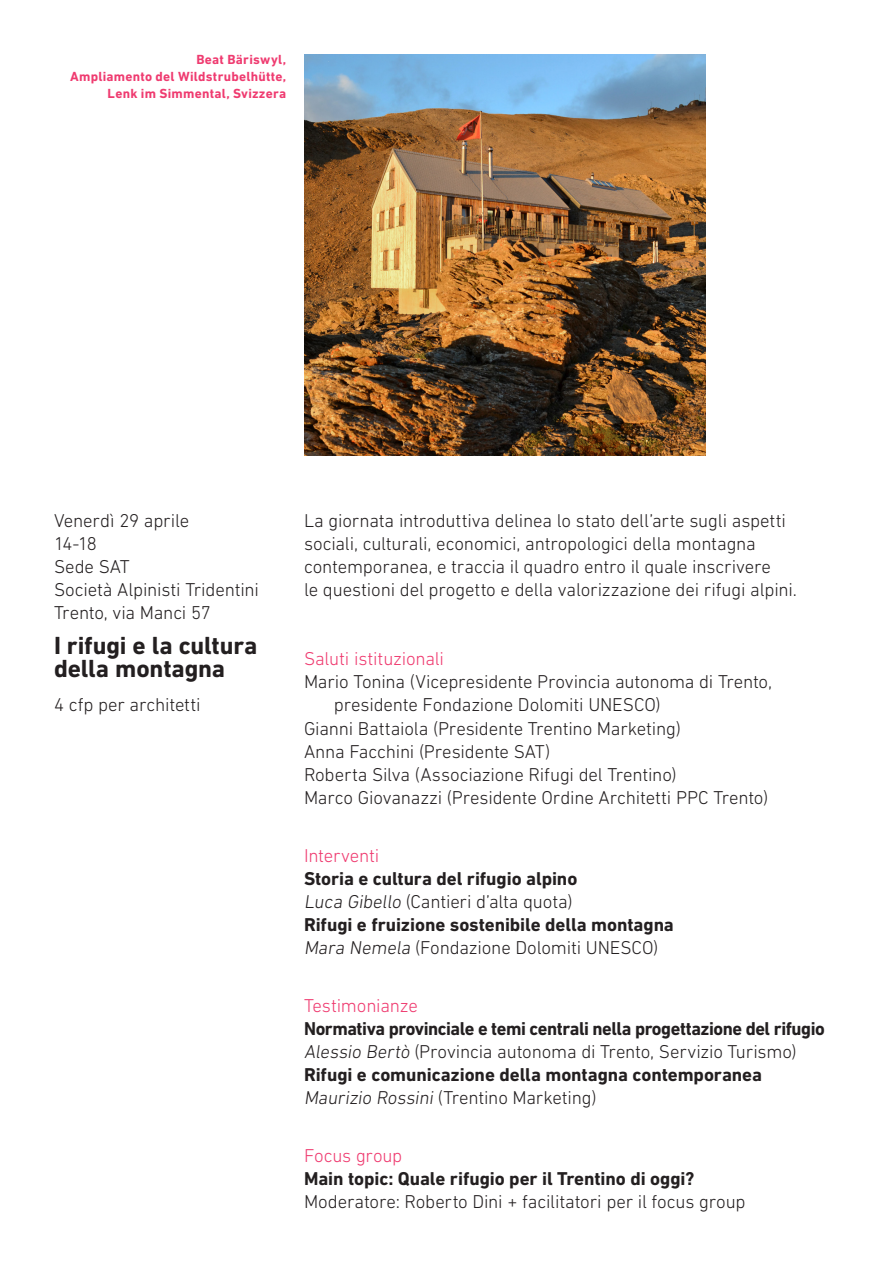
<style>
.page{position:relative;width:893px;height:1263px;background:#fff}
.page>*{position:absolute;margin:0;border:0;box-sizing:border-box;transform-origin:0 0}
.Stile_di_paragrafo_1{font:700 25.2px "DIN Next LT Pro";letter-spacing:-.005em;color:#231f20}
.testo{font:300 18.9px/23.1px "DIN Next LT Pro";letter-spacing:-.01em;color:#231f20}
.titolo_intervento{font:700 18.9px "DIN Next LT Pro";letter-spacing:-.005em;color:#231f20}
.Stile_di_paragrafo_1-2{font:300 18.9px "DIN Next LT Pro";letter-spacing:-.01em;color:#231f20}
.titolo_intervento-2{font:700 18.9px "DIN Next LT Pro";letter-spacing:-.025em;color:#231f20}
.Stile_di_paragrafo_2{font:300 18.9px "DIN Next LT Pro";letter-spacing:-.01em;color:#ef3b70}
.t1{font:700 13.5px/16.8px "DIN Next LT Pro";letter-spacing:.02em;color:#ef3b70;text-align:right}
</style>
<div class="page">
<img style="left:304px;top:54px;width:402px;height:402px">
<p class="t1" style="left:196px;top:51px;width:91px">Beat Bäriswyl,</p>
<p class="t1" style="left:70px;top:68px;width:218px">Ampliamento del Wildstrubelhütte,<br>Lenk im Simmental, Svizzera</p>
<p class="Stile_di_paragrafo_1-2" style="left:54px;top:509px;width:137px">Venerdì 29 aprile</p>
<p class="Stile_di_paragrafo_1-2" style="left:54px;top:532px;width:44px">14-18</p>
<p class="Stile_di_paragrafo_1-2" style="left:54px;top:555px;width:77px">Sede SAT</p>
<p class="Stile_di_paragrafo_1-2" style="left:54px;top:579px;width:207px">Società Alpinisti Tridentini</p>
<p class="Stile_di_paragrafo_1-2" style="left:54px;top:602px;width:158px">Trento, via Manci 57</p>
<p class="Stile_di_paragrafo_1" style="left:54px;top:630px;width:205px">I rifugi e la cultura</p>
<p class="Stile_di_paragrafo_1" style="left:54px;top:653px;width:173px">della montagna</p>
<p class="Stile_di_paragrafo_1-2" style="left:54px;top:694px;width:148px">4 cfp per architetti</p>
<p class="testo" style="left:304px;top:508px;width:483px">La giornata introduttiva delinea lo stato dell’arte sugli aspetti sociali, culturali, economici, antropologici della montagna contemporanea, e traccia il quadro entro il quale inscrivere</p>
<p class="testo" style="left:304px;top:578px;width:494px">le questioni del progetto e della valorizzazione dei rifugi alpini.</p>
<p class="Stile_di_paragrafo_2" style="left:304px;top:648px;width:142px">Saluti istituzionali</p>
<p class="testo" style="left:304px;top:670px;width:470px">Mario Tonina (Vicepresidente Provincia autonoma di Trento,</p>
<p class="testo" style="left:334px;top:693px;width:328px">presidente Fondazione Dolomiti UNESCO)</p>
<p class="testo" style="left:304px;top:716px;width:379px">Gianni Battaiola (Presidente Trentino Marketing)</p>
<p class="testo" style="left:304px;top:739px;width:248px">Anna Facchini (Presidente SAT)</p>
<p class="testo" style="left:304px;top:762px;width:374px">Roberta Silva (Associazione Rifugi del Trentino)</p>
<p class="testo" style="left:304px;top:786px;width:466px">Marco Giovanazzi (Presidente Ordine Architetti PPC Trento)</p>
<p class="Stile_di_paragrafo_2" style="left:304px;top:844px;width:77px">Interventi</p>
<p class="titolo_intervento" style="left:304px;top:867px;width:275px">Storia e cultura del rifugio alpino</p>
<p class="testo" style="left:304px;top:890px;width:270px">Luca Gibello (Cantieri d’alta quota)</p>
<p class="titolo_intervento" style="left:304px;top:913px;width:371px">Rifugi e fruizione sostenibile della montagna</p>
<p class="testo" style="left:304px;top:936px;width:356px">Mara Nemela (Fondazione Dolomiti UNESCO)</p>
<p class="Stile_di_paragrafo_2" style="left:304px;top:994px;width:115px">Testimonianze</p>
<p class="titolo_intervento-2" style="left:304px;top:1017px;width:522px">Normativa provinciale e temi centrali nella progettazione del rifugio</p>
<p class="testo" style="left:304px;top:1040px;width:494px">Alessio Bertò (Provincia autonoma di Trento, Servizio Turismo)</p>
<p class="titolo_intervento" style="left:304px;top:1063px;width:460px">Rifugi e comunicazione della montagna contemporanea</p>
<p class="testo" style="left:304px;top:1086px;width:294px">Maurizio Rossini (Trentino Marketing)</p>
<p class="Stile_di_paragrafo_2" style="left:304px;top:1145px;width:100px">Focus group</p>
<p class="titolo_intervento" style="left:304px;top:1167px;width:392px">Main topic: Quale rifugio per il Trentino di oggi?</p>
<p class="testo" style="left:304px;top:1190px;width:443px">Moderatore: Roberto Dini + facilitatori per il focus group</p>
</div>
